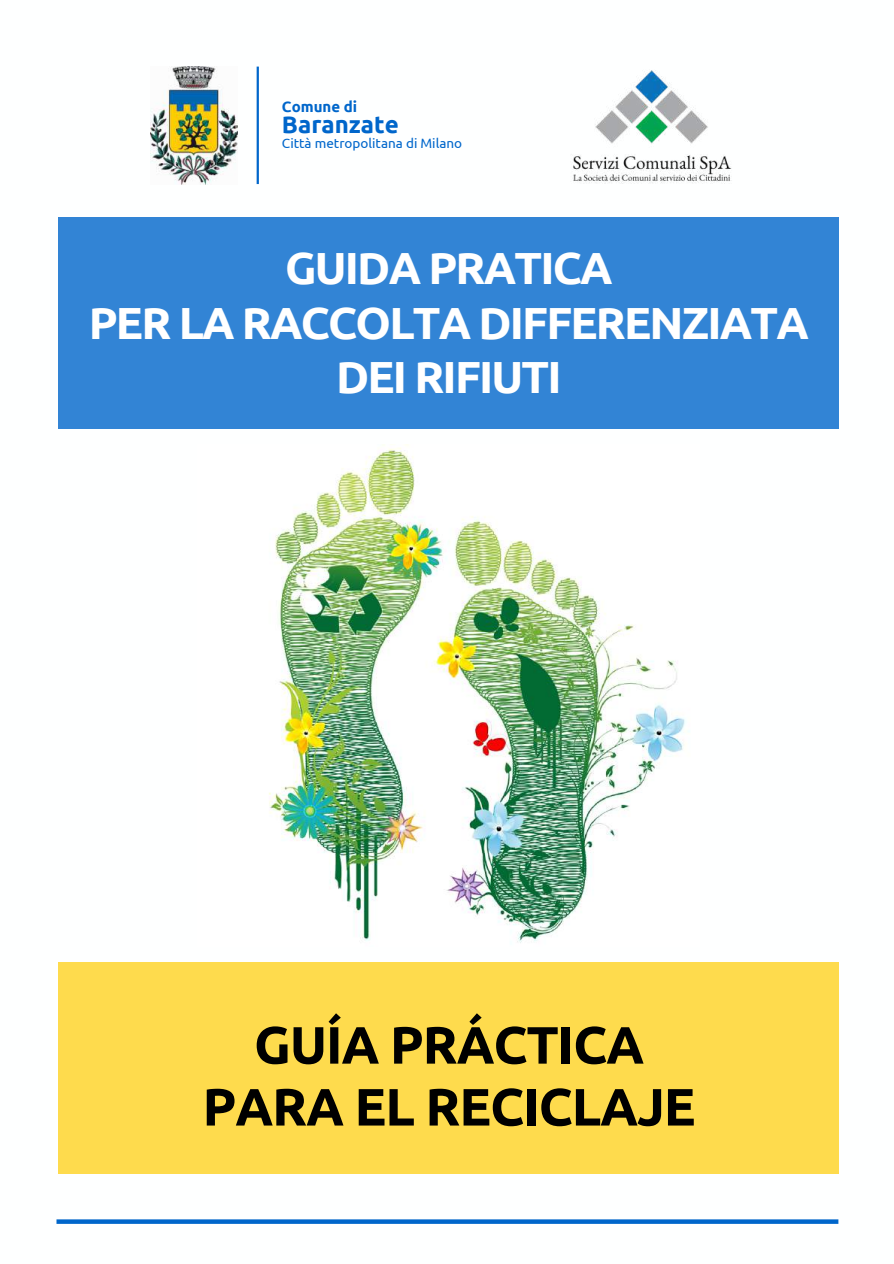
<style>
.page{position:relative;width:894px;height:1264px;background:#fff}
.page>*{position:absolute;margin:0;border:0;box-sizing:border-box;transform-origin:0 0}
.t1{font:700 52.5px/61.8px "Ubuntu";letter-spacing:-.02em;color:#000;text-align:center}
.t2{font:700 45px/54px "Ubuntu";letter-spacing:-.04em;color:#fff;text-align:center}
.t3{font:700 24px "Ubuntu";color:#0066cb}
.t4{font:700 15px "Ubuntu";color:#0066cb}
.t5{font:13.5px "Ubuntu";color:#0066cb}
</style>
<div class="page">
<svg style="left:56px;top:1219px;width:782px;height:4px;fill:#0066cb"></svg>
<img style="left:269px;top:444px;width:421px;height:499px">
<div style="left:58px;top:962px;width:780px;height:211px;background:#fedb4d"></div>
<div style="left:58px;top:217px;width:780px;height:211px;background:#3284d5"></div>
<img style="left:573px;top:70px;width:159px;height:114px">
<hr style="left:256px;top:67px;width:3px;height:117px;background:#0066cb">
<img style="left:151px;top:67px;width:86px;height:118px">
<p class="t4" style="left:282px;top:98px;width:77px">Comune di</p>
<p class="t3" style="left:282px;top:111px;width:118px">Baranzate</p>
<p class="t5" style="left:282px;top:135px;width:182px">Città metropolitana di Milano</p>
<p class="t2" style="left:89px;top:241px;width:721px">GUIDA PRATICA<br>PER LA RACCOLTA DIFFERENZIATA<br>DEI RIFIUTI</p>
<p class="t1" style="left:202px;top:1013px;width:494px">GUÍA PRÁCTICA<br>PARA EL RECICLAJE</p>
</div>
